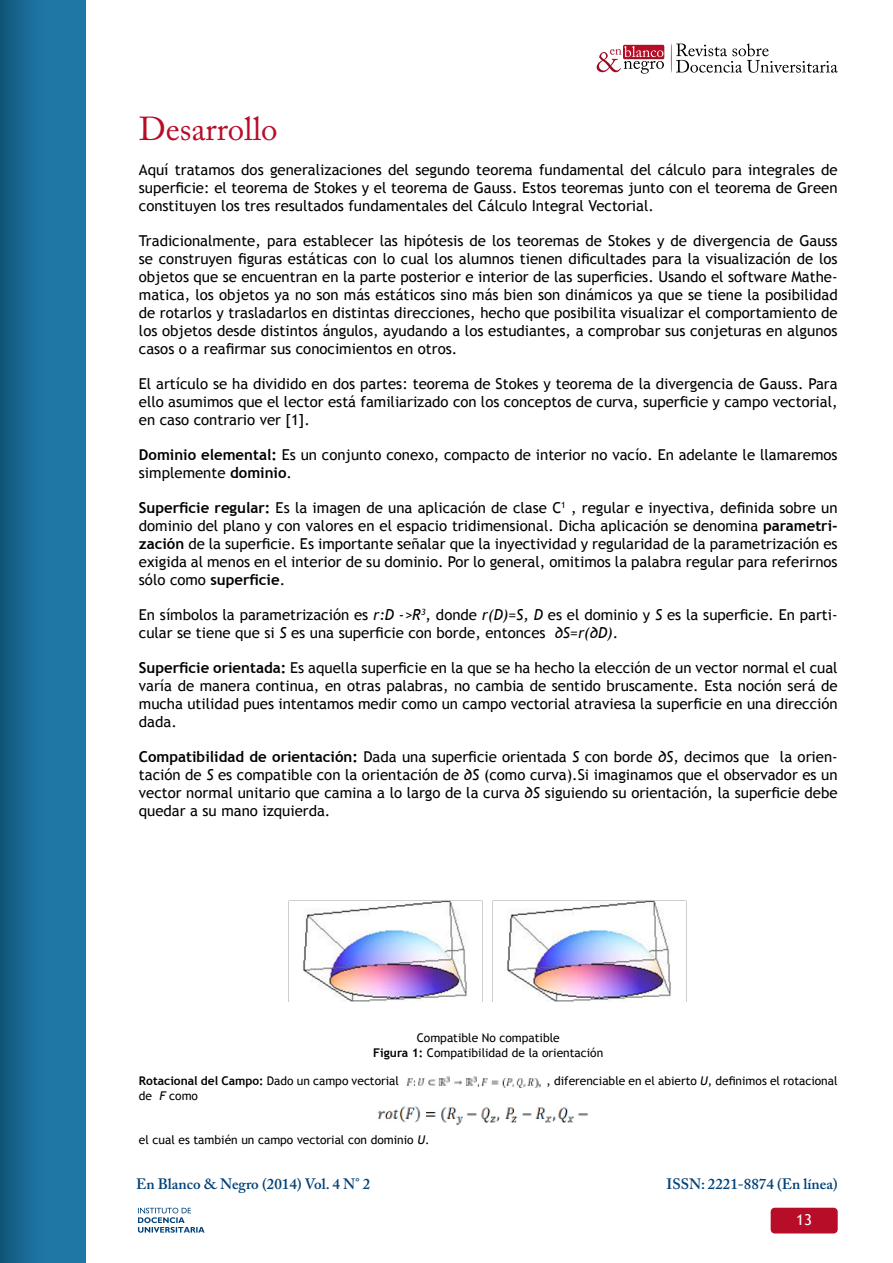
<style>
.page{position:relative;width:893px;height:1263px;background:#fff}
.page>*{position:absolute;margin:0;border:0;box-sizing:border-box;transform-origin:0 0}
.t1{font:33px "Adobe Caslon Pro";color:#b80d29}
.t2{font:15px/18px "Trebuchet MS";color:#000;text-align:justify}
.t3{font:600 15px "Adobe Caslon Pro";color:#004178}
.t4{font:15px "Trebuchet MS";color:#fff}
.t5{font:12px/14.4px "Trebuchet MS";color:#000;text-align:center}
.s1{font-weight:700}
.s2{font-style:italic}
</style>
<div class="page">
<div style="left:623px;top:45px;width:41px;height:14px;background:#a71025;border-radius:2px"></div>
<svg style="left:671px;top:43px;width:167px;height:30px"></svg>
<svg style="left:597px;top:46px;width:67px;height:28px"></svg>
<div style="left:0;top:0;width:85px;height:1263px;background:linear-gradient(to right,#155e86,#2380b1)"></div>
<div style="left:771px;top:1208px;width:67px;height:25px;background:#b80d29;border-radius:4px"></div>
<svg style="left:138px;top:1208px;width:67px;height:25px"></svg>
<img style="left:406px;top:1076px;width:135px;height:11px">
<img style="left:288px;top:900px;width:194px;height:102px">
<img style="left:493px;top:900px;width:193px;height:102px">
<img style="left:377px;top:1106px;width:211px;height:19px">
<h1 class="t1" style="left:139px;top:110px;width:140px">Desarrollo</h1>
<p class="t2" style="left:139px;top:161px;width:700px">Aquí tratamos dos generalizaciones del segundo teorema fundamental del cálculo para integrales de superficie: el teorema de Stokes y el teorema de Gauss. Estos teoremas junto con el teorema de Green constituyen los tres resultados fundamentales del Cálculo Integral Vectorial.</p>
<p class="t2" style="left:139px;top:232px;width:700px">Tradicionalmente, para establecer las hipótesis de los teoremas de Stokes y de divergencia de Gauss se construyen figuras estáticas con lo cual los alumnos tienen dificultades para la visualización de los objetos que se encuentran en la parte posterior e interior de las superficies. Usando el software Mathe&shy;matica, los objetos ya no son más estáticos sino más bien son dinámicos ya que se tiene la posibilidad de rotarlos y trasladarlos en distintas direcciones, hecho que posibilita visualizar el comportamiento de los objetos desde distintos ángulos, ayudando a los estudiantes, a comprobar sus conjeturas en algunos casos o a reafirmar sus conocimientos en otros.</p>
<p class="t2" style="left:139px;top:375px;width:700px">El artículo se ha dividido en dos partes: teorema de Stokes y teorema de la divergencia de Gauss. Para ello asumimos que el lector está familiarizado con los conceptos de curva, superficie y campo vectorial, en caso contrario ver [1].</p>
<p class="t2" style="left:139px;top:446px;width:700px"><span class="s1">Dominio elemental:</span> Es un conjunto conexo, compacto de interior no vacío. En adelante le llamaremos simplemente <span class="s1">dominio</span>.</p>
<p class="t2" style="left:139px;top:499px;width:700px"><span class="s1">Superficie regular:</span> Es la imagen de una aplicación de clase C<sup>1</sup> , regular e inyectiva, definida sobre un dominio del plano y con valores en el espacio tridimensional. Dicha aplicación se denomina <span class="s1">parametri&shy;zación</span> de la superficie. Es importante señalar que la inyectividad y regularidad de la parametrización es exigida al menos en el interior de su dominio. Por lo general, omitimos la palabra regular para referirnos sólo como <span class="s1">superficie</span>.</p>
<p class="t2" style="left:139px;top:606px;width:700px">En símbolos la parametrización es <span class="s2">r:D -&gt;R</span><sup>3</sup>, donde <span class="s2">r(D)=S, D</span> es el dominio y <span class="s2">S</span> es la superficie. En parti&shy;cular se tiene que si <span class="s2">S</span> es una superficie con borde, entonces <span class="s2">∂S=r(∂D)</span>.</p>
<p class="t2" style="left:139px;top:659px;width:700px"><span class="s1">Superficie orientada:</span> Es aquella superficie en la que se ha hecho la elección de un vector normal el cual varía de manera continua, en otras palabras, no cambia de sentido bruscamente. Esta noción será de mucha utilidad pues intentamos medir como un campo vectorial atraviesa la superficie en una dirección dada.</p>
<p class="t2" style="left:139px;top:748px;width:700px"><span class="s1">Compatibilidad de orientación:</span> Dada una superficie orientada <span class="s2">S</span> con borde <span class="s2">∂S</span>, decimos que la orien&shy;tación de <span class="s2">S</span> es compatible con la orientación de <span class="s2">∂S</span> (como curva).Si imaginamos que el observador es un vector normal unitario que camina a lo largo de la curva <span class="s2">∂S</span> siguiendo su orientación, la superficie debe quedar a su mano izquierda.</p>
<p class="t5" style="left:373px;top:1031px;width:231px">Compatible No compatible<br><span class="s1">Figura 1:</span> Compatibilidad de la orientación</p>
<p class="t5" style="left:139px;top:1074px;width:262px"><span class="s1">Rotacional del Campo:</span> Dado un campo vectorial</p>
<p class="t5" style="left:547px;top:1074px;width:293px">, diferenciable en el abierto <span class="s2">U</span>, definimos el rotacional</p>
<p class="t5" style="left:139px;top:1088px;width:61px">de <span class="s2">F</span> como</p>
<p class="t5" style="left:139px;top:1133px;width:292px">el cual es también un campo vectorial con dominio <span class="s2">U</span>.</p>
<p class="t3" style="left:136px;top:1174px;width:236px">En Blanco &amp; Negro (2014) Vol. 4 N° 2</p>
<p class="t3" style="left:667px;top:1174px;width:173px">ISSN: 2221-8874 (En línea)</p>
<p class="t4" style="left:796px;top:1211px;width:17px">13</p>
</div>
